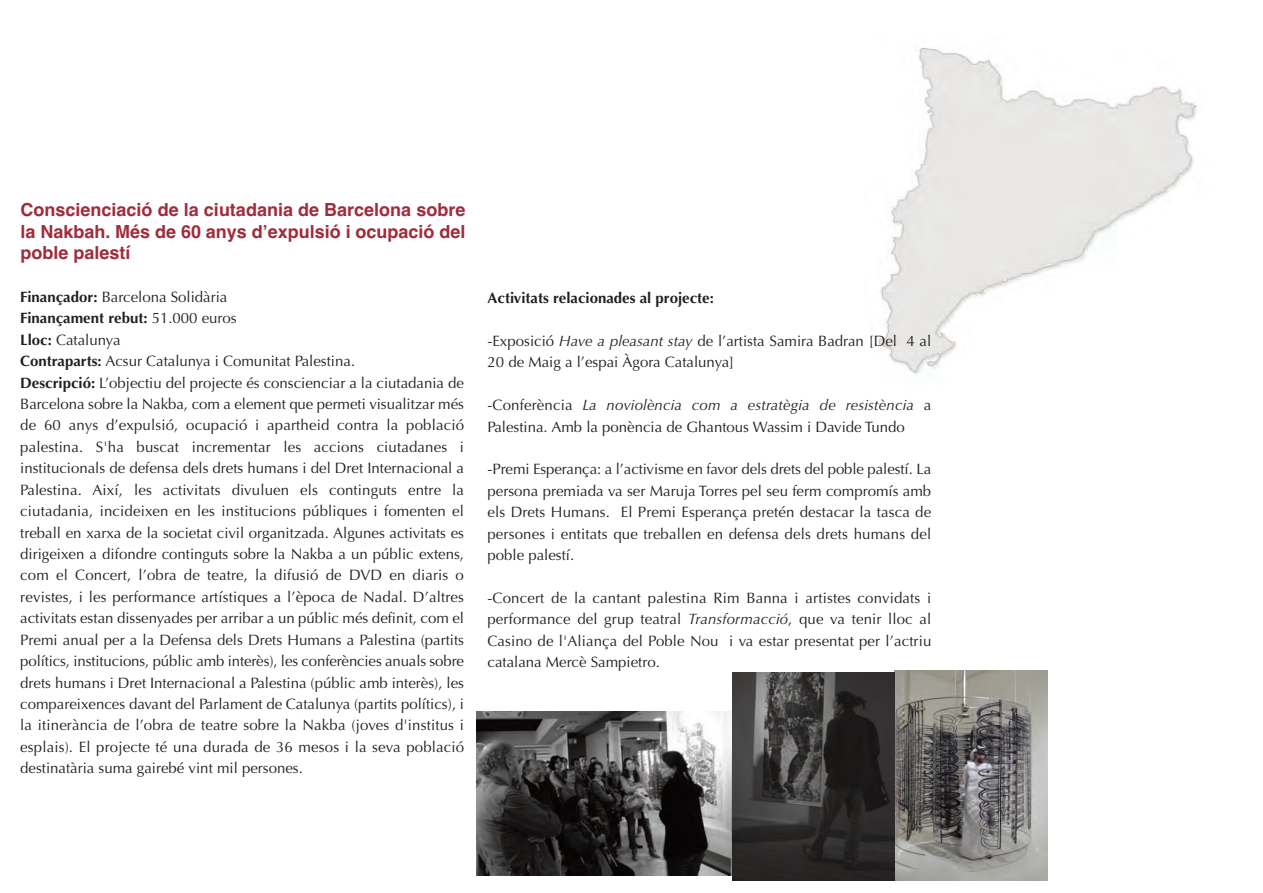
<style>
.page{position:relative;width:1263px;height:893px;background:#fff}
.page>*{position:absolute;margin:0;border:0;box-sizing:border-box;transform-origin:0 0}
.t1{font:700 18px/21.6px "Helvetica";color:#a02c3b;text-align:justify}
.t2{font:15px/21.5px "Optima";color:#231f20}
.t3{font:700 15px "Optima";color:#231f20}
.s1{font-weight:700}
.s2{font-style:italic}
</style>
<div class="page">
<img style="left:878px;top:47px;width:319px;height:328px">
<img style="left:895px;top:670px;width:152px;height:210px">
<img style="left:476px;top:711px;width:256px;height:165px">
<img style="left:733px;top:672px;width:161px;height:208px">
<p class="t1" style="left:21px;top:199px;width:446px">Conscienciació de la ciutadania de Barcelona sobre la Nakbah. Més de 60 anys dʼexpulsió i ocupació del poble palestí</p>
<p class="t2" style="left:20px;top:286px;width:445px"><span class="s1">Finançador:</span> Barcelona Solidària<br><span class="s1">Finançament rebut:</span> 51.000 euros<br><span class="s1">Lloc:</span> Catalunya<br><span class="s1">Contraparts:</span> Acsur Catalunya i Comunitat Palestina.<br><span class="s1">Descripció:</span> L’objectiu del projecte és conscienciar a la ciutadania de Barcelona sobre la Nakba, com a element que permeti visualitzar més de 60 anys d’expulsió, ocupació i apartheid contra la població palestina. S'ha buscat incrementar les accions ciutadanes i institucionals de defensa dels drets humans i del Dret Internacional a Palestina. Així, les activitats divuluen els continguts entre la ciutadania, incideixen en les institucions públiques i fomenten el treball en xarxa de la societat civil organitzada. Algunes activitats es dirigeixen a difondre continguts sobre la Nakba a un públic extens, com el Concert, l’obra de teatre, la difusió de DVD en diaris o revistes, i les performance artístiques a l’època de Nadal. D’altres activitats estan dissenyades per arribar a un públic més definit, com el Premi anual per a la Defensa dels Drets Humans a Palestina (partits polítics, institucions, públic amb interès), les conferències anuals sobre drets humans i Dret Internacional a Palestina (públic amb interès), les compareixences davant del Parlament de Catalunya (partits polítics), i la itinerància de l’obra de teatre sobre la Nakba (joves d'institus i esplais). El projecte té una durada de 36 mesos i la seva població destinatària suma gairebé vint mil persones.</p>
<p class="t3" style="left:487px;top:289px;width:228px">Activitats relacionades al projecte:</p>
<p class="t2" style="left:487px;top:330px;width:445px">-Exposició <span class="s2">Have a pleasant stay</span> de l’artista Samira Badran [Del 4 al<br>20 de Maig a l’espai Àgora Catalunya]</p>
<p class="t2" style="left:487px;top:395px;width:445px">-Conferència <span class="s2">La noviolència com a estratègia de resistència</span> a<br>Palestina. Amb la ponència de Ghantous Wassim i Davide Tundo</p>
<p class="t2" style="left:487px;top:459px;width:445px;text-align:justify">-Premi Esperança: a l’activisme en favor dels drets del poble palestí. La persona premiada va ser Maruja Torres pel seu ferm compromís amb els Drets Humans. El Premi Esperança pretén destacar la tasca de persones i entitats que treballen en defensa dels drets humans del poble palestí.</p>
<p class="t2" style="left:487px;top:587px;width:445px;text-align:justify">-Concert de la cantant palestina Rim Banna i artistes convidats i performance del grup teatral <span class="s2">Transformacció</span>, que va tenir lloc al Casino de l'Aliança del Poble Nou i va estar presentat per l’actriu catalana Mercè Sampietro.</p>
</div>
